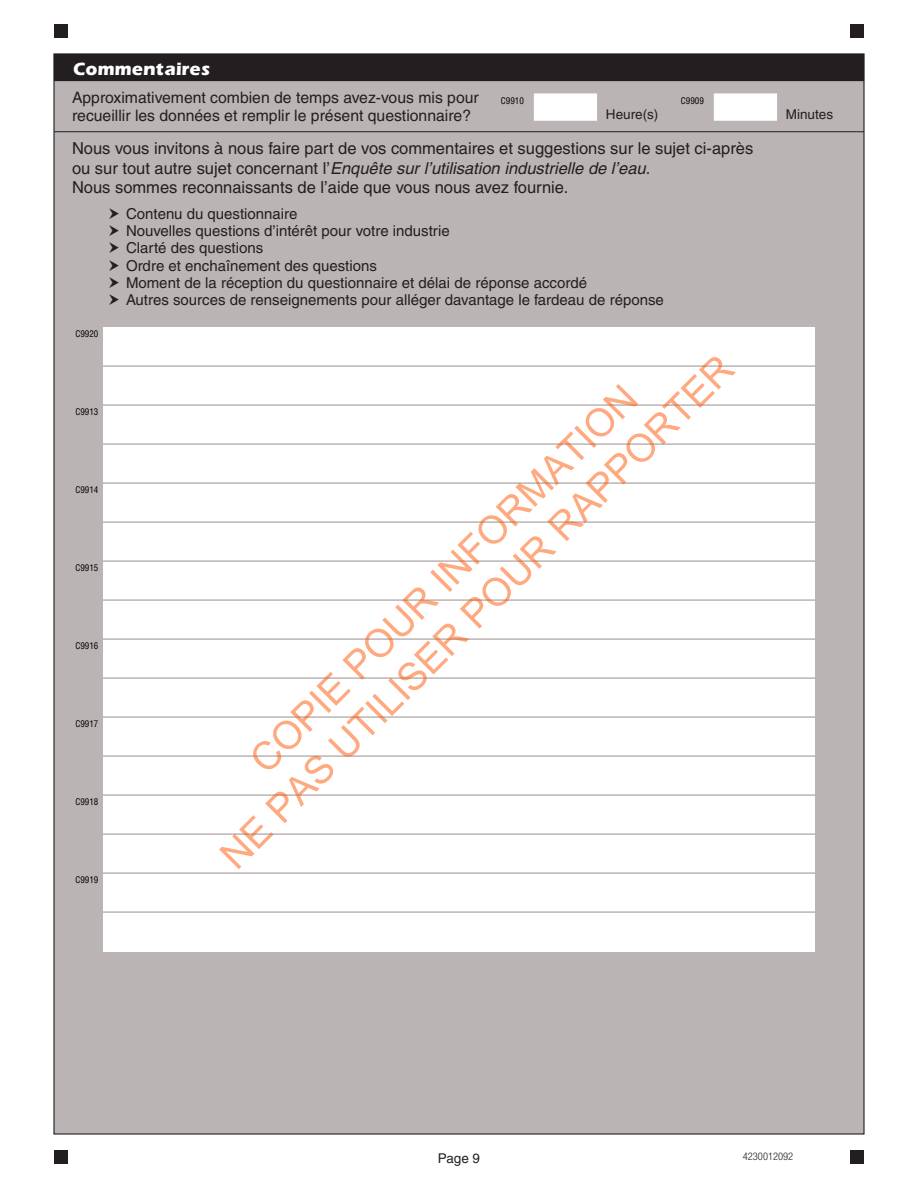
<style>
.page{position:relative;width:918px;height:1188px;background:#fff}
.page>*{position:absolute;margin:0;border:0;box-sizing:border-box;transform-origin:0 0}
.t1{font:39px/46.8px "Arial";color:rgb(255 84 0/.5);text-align:center}
.t2{font:16.5px "Helvetica";color:#231f20}
.t3{font:italic 16.5px "Helvetica";color:#231f20}
.t4{font:700 16.5px "Eras";color:#fff}
.t5{font:15.75px "Helvetica";color:#231f20}
.t6{font:15px "Helvetica";color:#231f20}
.t7{font:13.5px "Helvetica";color:#231f20}
.t8{font:300 condensed 10.5px "Helvetica Neue LT Pro";color:#231f20}
.t9{font:condensed 9px "Helvetica";color:#000}
.s1{font-style:normal}
</style>
<div class="page">
<div style="left:54px;top:54px;width:810px;height:1080px;background:#bab5b4"></div>
<div style="left:54px;top:24px;width:14px;height:14px;background:#231f20"></div>
<div style="left:850px;top:24px;width:14px;height:14px;background:#231f20"></div>
<div style="left:54px;top:1150px;width:14px;height:14px;background:#231f20"></div>
<div style="left:850px;top:1150px;width:14px;height:14px;background:#231f20"></div>
<div style="left:54px;top:54px;width:810px;height:27px;background:#231f20"></div>
<hr style="left:54px;top:131px;width:810px;height:1px;background:#231f20">
<div style="left:534px;top:94px;width:63px;height:27px;background:#fff;border:1px solid #fff"></div>
<div style="left:714px;top:94px;width:63px;height:27px;background:#fff;border:1px solid #fff"></div>
<div style="left:103px;top:327px;width:712px;height:625px;background:#fff"></div>
<hr style="left:72px;top:365px;width:774px;height:2px;background:#bab5b4">
<hr style="left:72px;top:404px;width:774px;height:2px;background:#bab5b4">
<hr style="left:72px;top:443px;width:774px;height:2px;background:#bab5b4">
<hr style="left:72px;top:482px;width:774px;height:2px;background:#bab5b4">
<hr style="left:72px;top:560px;width:774px;height:2px;background:#bab5b4">
<hr style="left:72px;top:638px;width:774px;height:2px;background:#bab5b4">
<hr style="left:72px;top:716px;width:774px;height:2px;background:#bab5b4">
<hr style="left:72px;top:794px;width:774px;height:2px;background:#bab5b4">
<hr style="left:72px;top:872px;width:774px;height:2px;background:#bab5b4">
<hr style="left:72px;top:521px;width:774px;height:2px;background:#bab5b4">
<hr style="left:72px;top:599px;width:774px;height:2px;background:#bab5b4">
<hr style="left:72px;top:677px;width:774px;height:2px;background:#bab5b4">
<hr style="left:72px;top:755px;width:774px;height:2px;background:#bab5b4">
<hr style="left:72px;top:833px;width:774px;height:2px;background:#bab5b4">
<hr style="left:72px;top:911px;width:774px;height:2px;background:#bab5b4">
<p class="t4" style="left:73px;top:58px;width:139px">Commentaires</p>
<p class="t5" style="left:72px;top:88px;width:408px">Approximativement combien de temps avez-vous mis pour</p>
<p class="t5" style="left:72px;top:106px;width:401px">recueillir les données et remplir le présent questionnaire?</p>
<p class="t9" style="left:501px;top:95px;width:25px">C9910</p>
<p class="t7" style="left:606px;top:106px;width:54px">Heure(s)</p>
<p class="t9" style="left:681px;top:95px;width:25px">C9909</p>
<p class="t2" style="left:72px;top:139px;width:683px">Nous vous invitons à nous faire part de vos commentaires et suggestions sur le sujet ci-après</p>
<p class="t3" style="left:72px;top:158px;width:580px"><span class="s1">ou sur tout autre sujet concernant l’</span>Enquête sur l’utilisation industrielle de l’eau<span class="s1">.</span></p>
<p class="t2" style="left:72px;top:178px;width:498px">Nous sommes reconnaissants de l’aide que vous nous avez fournie.</p>
<p class="t6" style="left:126px;top:205px;width:173px">Contenu du questionnaire</p>
<p class="t6" style="left:126px;top:222px;width:325px">Nouvelles questions d’intérêt pour votre industrie</p>
<p class="t6" style="left:126px;top:239px;width:139px">Clarté des questions</p>
<p class="t6" style="left:126px;top:257px;width:252px">Ordre et enchaînement des questions</p>
<p class="t6" style="left:126px;top:274px;width:463px">Moment de la réception du questionnaire et délai de réponse accordé</p>
<p class="t6" style="left:126px;top:291px;width:539px">Autres sources de renseignements pour alléger davantage le fardeau de réponse</p>
<p class="t9" style="left:75px;top:329px;width:25px">C9920</p>
<p class="t9" style="left:75px;top:406px;width:25px">C9913</p>
<p class="t9" style="left:75px;top:484px;width:25px">C9914</p>
<p class="t9" style="left:75px;top:562px;width:25px">C9915</p>
<p class="t9" style="left:75px;top:640px;width:25px">C9916</p>
<p class="t9" style="left:75px;top:718px;width:25px">C9917</p>
<p class="t9" style="left:75px;top:796px;width:25px">C9918</p>
<p class="t9" style="left:75px;top:874px;width:25px">C9919</p>
<h1 class="t1" style="left:178px;top:812px;width:708px;rotate:-45deg">COPIE POUR INFORMATION<br>NE PAS UTILISER POUR RAPPORTER</h1>
<p class="t7" style="left:786px;top:106px;width:49px">Minutes</p>
<p class="t7" style="left:438px;top:1150px;width:44px">Page 9</p>
<p class="t8" style="left:743px;top:1150px;width:52px">4230012092</p>
</div>
